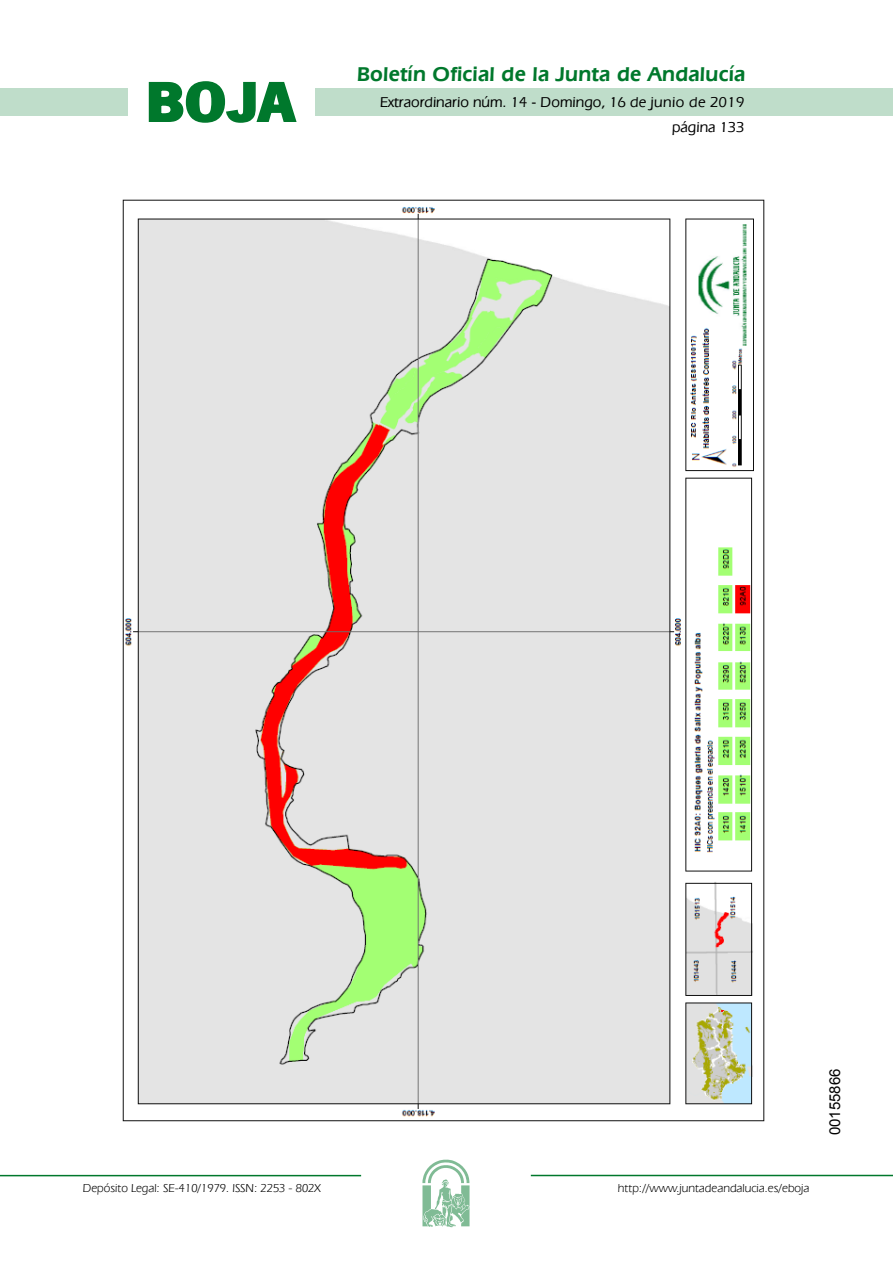
<style>
.page{position:relative;width:893px;height:1263px;background:#fff}
.page>*{position:absolute;margin:0;border:0;box-sizing:border-box;transform-origin:0 0}
.t1{font:700 57.75px "News Got T";color:#00782c;scale:1.14 1}
.t2{font:600 21px "Eras IT Cby BT";letter-spacing:.01em;color:#00782c}
.t3{font:500 15px/24.5px "Eras IT Cby BT";color:#000;text-align:right}
.t4{font:15px "Arial";color:#000}
.t5{font:12px "Eras IT Cby BT";color:#000}
</style>
<div class="page">
<div style="left:315px;top:88px;width:577px;height:28px;background:#bfddca"></div>
<div style="left:0;top:88px;width:128px;height:28px;background:#bfddca"></div>
<hr style="left:0;top:1175px;width:361px;height:1px;background:#00782c">
<svg style="left:422px;top:1159px;width:47px;height:68px"></svg>
<hr style="left:531px;top:1175px;width:361px;height:1px;background:#00782c">
<svg style="left:148px;top:81px;width:149px;height:42px"></svg>
<img style="left:122px;top:199px;width:643px;height:923px">
<h1 class="t1" style="left:145px;top:68px;width:133px">BOJA</h1>
<h2 class="t2" style="left:357px;top:62px;width:390px">Boletín Oficial de la Junta de Andalucía</h2>
<p class="t3" style="left:380px;top:90px;width:366px">Extraordinario núm. 14 - Domingo, 16 de junio de 2019 página 133</p>
<p class="t5" style="left:83px;top:1181px;width:239px">Depósito Legal: SE-410/1979. ISSN: 2253 - 802X</p>
<p class="t5" style="left:618px;top:1181px;width:193px">http://www.juntadeandalucia.es/eboja</p>
<p class="t4" style="left:825px;top:1135px;width:68px;rotate:-90deg">00155866</p>
</div>
